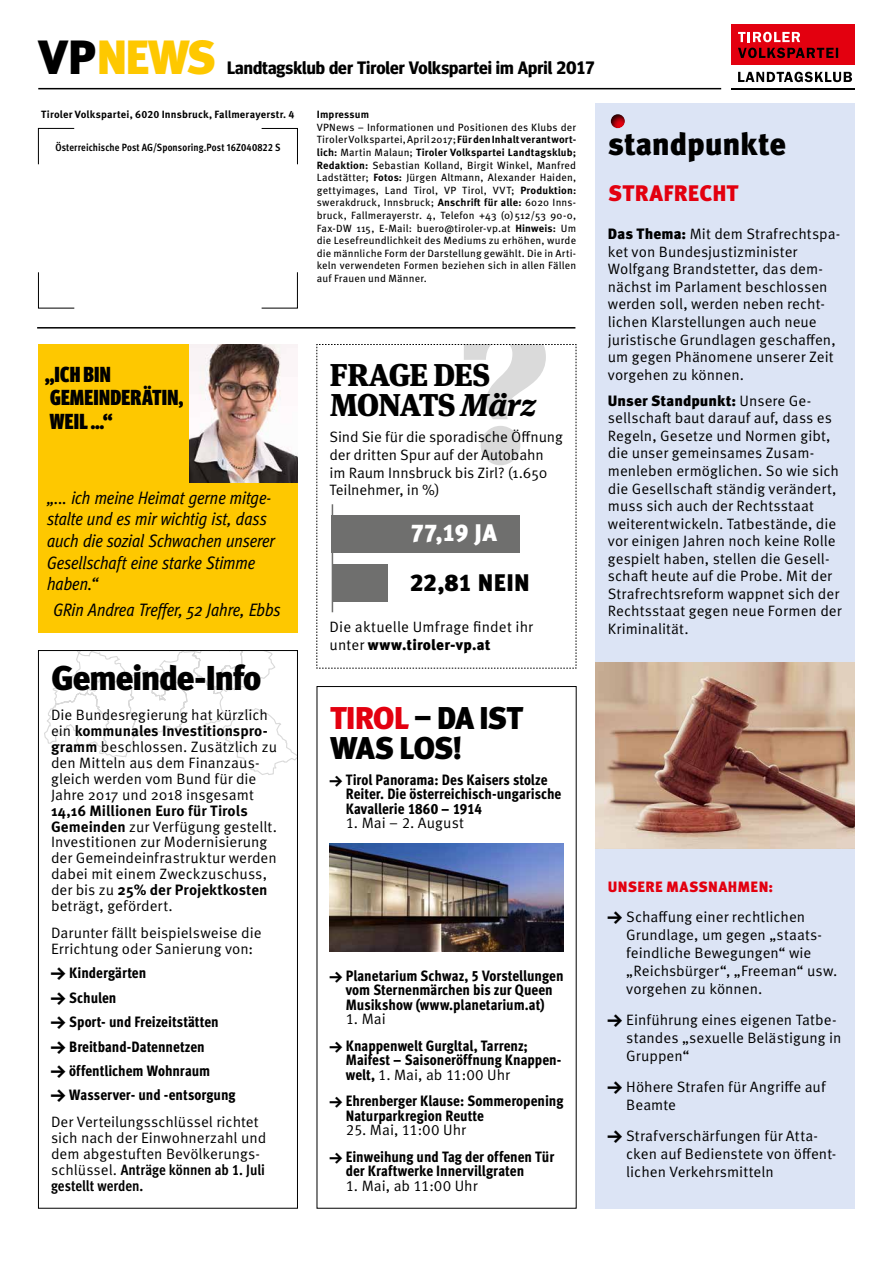
<style>
.page{position:relative;width:893px;height:1263px;background:#fff}
.page>*{position:absolute;margin:0;border:0;box-sizing:border-box;transform-origin:0 0}
.t1{font:900 193.5px "Meta Serif OT";color:#dadada}
.t2{font:900 48px "Meta OT";letter-spacing:-.04em;color:#fec800}
.t3{font:900 34.5px "Meta OT";letter-spacing:-.05em;color:#000}
.t4{font:900 31.5px/30px "Meta OT";letter-spacing:-.02em;color:#000}
.t5{font:900 31.5px/30px "Meta Serif OT";letter-spacing:-.04em;color:#000}
.t6{font:900 24px "Meta OT";letter-spacing:.01em;color:#000}
.t7{font:900 24px "Meta OT";color:#fff}
.t8{font:900 22.5px "Meta OT";letter-spacing:.015em;color:#e3000f}
.t9{font:900 21.75px/23.4px "Meta Headline OT Comp";letter-spacing:.01em;color:#000}
.t10{font:italic condensed 18px/21.6px "Meta OT";letter-spacing:-.015em;color:#000}
.t11{font:700 18px "Meta Headline OT";color:#000}
.t12{font:15px/17.5px "Meta OT Norm";color:#000}
.t13{font:800 condensed 15px/14.5px "Meta OT";color:#000}
.t14{font:700 15px "Meta OT";color:#000}
.t15{font:900 15px "Meta OT";letter-spacing:.005em;color:#000}
.t16{font:700 condensed 15px/15.9px "Meta OT";color:#000}
.t17{font:900 15px "Meta OT";letter-spacing:.02em;color:#e3000f}
.t18{font:10.5px/12.6px "Meta OT";letter-spacing:.015em;color:#000;text-align:justify}
.t19{font:700 10.5px "Meta OT";letter-spacing:.015em;color:#000}
.t20{font:700 condensed 10.5px "Meta OT";letter-spacing:.015em;color:#000}
.s1{color:#000}
.s2{font-family:"Meta OT Norm";font-weight:400}
.s3{font-family:"Meta OT";font-weight:700}
.s4{font-family:"Meta OT"}
.s5{font-family:"The Sans Black Expert";font-weight:400;font-stretch:normal}
.s6{font-family:"Meta OT Norm";font-weight:400;font-stretch:normal}
.s7{font-weight:700}
.s8{font-family:"Meta OT";font-weight:900}
.s9{font-weight:800;font-style:italic}
.s10{color:#e3000f}
.s11{font-family:"The Sans Black Expert";font-weight:400;font-stretch:normal;font-size:13.05px}
.s12{font-family:"Meta OT";font-weight:800;font-stretch:condensed}
.s13{font-family:"The Sans Black Expert"}
</style>
<div class="page">
<hr style="left:37px;top:327px;width:538px;height:2px;background:#000">
<div style="left:595px;top:103px;width:260px;height:1105px;background:#dce4f5"></div>
<div style="left:610px;top:112px;width:18px;height:16px;background:#000;opacity:.89"></div>
<svg style="left:261px;top:272px;width:37px;height:36px"></svg>
<svg style="left:38px;top:272px;width:37px;height:36px"></svg>
<svg style="left:38px;top:128px;width:37px;height:37px"></svg>
<svg style="left:261px;top:128px;width:37px;height:37px"></svg>
<hr style="left:38px;top:88px;width:683px;height:1px;background:#000">
<div style="left:731px;top:24px;width:124px;height:41px;background:#e3000f"></div>
<svg style="left:738px;top:32px;width:62px;height:10px"></svg>
<hr style="left:731px;top:88px;width:124px;height:1px;background:#000">
<svg style="left:738px;top:48px;width:100px;height:10px"></svg>
<svg style="left:738px;top:72px;width:114px;height:10px"></svg>
<div style="left:38px;top:344px;width:260px;height:288px;background:#fec800"></div>
<img style="left:190px;top:344px;width:108px;height:139px">
<svg style="left:44px;top:652px;width:252px;height:123px"></svg>
<div style="left:38px;top:650px;width:260px;height:558px;border:1px solid #000"></div>
<svg style="left:316px;top:344px;width:260px;height:324px"></svg>
<div style="left:332px;top:515px;width:188px;height:37px;background:#6f6f6e"></div>
<div style="left:332px;top:564px;width:55px;height:38px;background:#6f6f6e"></div>
<hr style="left:332px;top:504px;width:1px;height:108px;background:#6f6f6e">
<img style="left:330px;top:843px;width:233px;height:108px">
<img style="left:595px;top:662px;width:260px;height:186px">
<h2 class="t2" style="left:39px;top:29px;width:179px"><span class="s1">VP</span>NEWS</h2>
<p class="t11" style="left:227px;top:57px;width:370px">Landtagsklub der Tiroler Volkspartei im April 2017</p>
<p class="t19" style="left:41px;top:108px;width:255px">Tiroler Volkspartei, 6020 Innsbruck, Fallmerayerstr. 4</p>
<p class="t20" style="left:55px;top:141px;width:226px">Österreichische Post AG/Sponsoring.Post 16Z040822 S</p>
<h3 class="t9" style="left:45px;top:363px;width:140px">„ICH BIN<br>GEMEINDERÄTIN,<br>WEIL …“</h3>
<p class="t10" style="left:47px;top:487px;width:229px">„... ich meine Heimat gerne mitge&shy;stalte und es mir wichtig ist, dass auch die sozial Schwachen unserer<br>Gesellschaft eine starke Stimme haben.“</p>
<p class="t10" style="left:53px;top:599px;width:229px">GRin Andrea Treffer, 52 Jahre, Ebbs</p>
<h3 class="t3" style="left:51px;top:657px;width:212px">Gemeinde-Info</h3>
<p class="t12" style="left:51px;top:706px;width:219px">Die Bundesregierung hat kürzlich</p>
<p class="t14" style="left:51px;top:721px;width:218px"><span class="s2">ein</span> kommunales Investitionspro-</p>
<p class="t12" style="left:51px;top:739px;width:228px;line-height:15.9px"><span class="s3">gramm</span> beschlossen. Zusätzlich zu den Mitteln aus dem Finanzaus&shy;gleich werden vom Bund für die<br>Jahre 2017 und 2018 insgesamt</p>
<p class="t14" style="left:51px;top:801px;width:198px">14,16 Millionen Euro für Tirols</p>
<p class="t12" style="left:51px;top:818px;width:227px;line-height:15.9px"><span class="s3">Gemeinden</span> zur Verfügung gestellt.<br>Investitionen zur Modernisierung der Gemeindeinfrastruktur werden dabei mit einem Zweckzuschuss,</p>
<p class="t14" style="left:51px;top:880px;width:218px"><span class="s2">der bis zu</span> 25% der Projektkosten</p>
<p class="t12" style="left:51px;top:892px;width:212px;line-height:27px">beträgt, gefördert.<br>Darunter fällt beispielsweise die</p>
<p class="t12" style="left:51px;top:940px;width:204px">Errichtung oder Sanierung von<span class="s4">:</span></p>
<p class="t13" style="left:51px;top:961px;width:186px;line-height:24.5px"><span class="s5">Y</span> Kindergärten<br><span class="s5">Y</span> Schulen<br><span class="s5">Y</span> Sport- und Freizeitstätten<br><span class="s5">Y</span> Breitband-Datennetzen<br><span class="s5">Y</span> öffentlichem Wohnraum<br><span class="s5">Y</span> Wasserver- und -entsorgung</p>
<p class="t12" style="left:51px;top:1114px;width:217px;line-height:15.9px">Der Verteilungsschlüssel richtet sich nach der Einwohnerzahl und dem abgestuften Bevölkerungs-</p>
<p class="t16" style="left:51px;top:1162px;width:215px"><span class="s6">schlüssel.</span> Anträge können ab 1. Juli gestellt werden.</p>
<p class="t19" style="left:317px;top:108px;width:54px">Impressum</p>
<p class="t18" style="left:317px;top:121px;width:261px">VPNews – Informationen und Positionen des Klubs der Tiroler Volkspartei, April 2017; <span class="s7">Für den Inhalt verantwort&shy;lich:</span> Martin Malaun; <span class="s7">Tiroler Volkspartei Landtagsklub; Redaktion:</span> Sebastian Kolland, Birgit Winkel, Manfred Ladstätter; <span class="s7">Fotos:</span> Jürgen Altmann, Alexander Haiden, gettyimages, Land Tirol, VP Tirol, VVT; <span class="s7">Produktion: </span>swerakdruck, Innsbruck; <span class="s7">Anschrift für alle:</span> 6020 Inns&shy;bruck, Fallmerayerstr. 4, Telefon +43 (0)512/53 90-0, Fax-DW 115, E-Mail: buero@tiroler-vp.at <span class="s7">Hinweis:</span> Um die Lesefreundlichkeit des Mediums zu erhöhen, wurde die männliche Form der Darstellung gewählt. Die in Arti&shy;keln verwendeten Formen beziehen sich in allen Fällen auf Frauen und Männer.</p>
<h3 class="t4" style="left:608px;top:131px;width:180px">standpunkte</h3>
<h3 class="t8" style="left:608px;top:179px;width:132px">STRAFRECHT</h3>
<p class="t12" style="left:608px;top:225px;width:234px"><span class="s8">Das Thema:</span> Mit dem Strafrechtspa&shy;ket von Bundesjustizminister<br>Wolfgang Brandstetter, das dem&shy;nächst im Parlament beschlossen werden soll, werden neben recht&shy;lichen Klarstellungen auch neue juristische Grundlagen geschaffen, um gegen Phänomene unserer Zeit vorgehen zu können.</p>
<p class="t15" style="left:608px;top:391px;width:205px">Unser Standpunkt: <span class="s2">Unsere Ge-</span></p>
<p class="t12" style="left:608px;top:409px;width:235px">sellschaft baut darauf auf, dass es Regeln, Gesetze und Normen gibt, die unser gemeinsames Zusam&shy;menleben ermöglichen. So wie sich die Gesellschaft ständig verändert, muss sich auch der Rechtsstaat weiterentwickeln. Tatbestände, die vor einigen Jahren noch keine Rolle gespielt haben, stellen die Gesell&shy;schaft heute auf die Probe. Mit der Strafrechtsreform wappnet sich der Rechtsstaat gegen neue Formen der Kriminalität.</p>
<h1 class="t1" style="left:458px;top:271px;width:94px">?</h1>
<h3 class="t5" style="left:330px;top:360px;width:208px">FRAGE DES<br>MONATS <span class="s9">März</span></h3>
<p class="t12" style="left:330px;top:429px;width:235px">Sind Sie für die sporadische Öffnung der dritten Spur auf der Autobahn im Raum Innsbruck bis Zirl? (1.650<br>Teilnehmer, in %)</p>
<h3 class="t7" style="left:410px;top:518px;width:88px">77,19 JA</h3>
<h3 class="t6" style="left:410px;top:568px;width:122px">22,81 NEIN</h3>
<p class="t12" style="left:330px;top:618px;width:205px">Die aktuelle Umfrage findet ihr</p>
<p class="t15" style="left:330px;top:636px;width:163px"><span class="s2">unter</span> www.tiroler-vp.at</p>
<h3 class="t4" style="left:330px;top:704px;width:194px"><span class="s10">TIROL</span> – DA IST<br>WAS LOS!</h3>
<p class="t13" style="left:346px;top:772px;width:217px;text-indent:-16px"><span class="s11">Y</span> Tirol Panorama: Des Kaisers stolze<br>Reiter. Die österreichisch-ungarische<br>Kavallerie 1860 – 1914</p>
<p class="t12" style="left:346px;top:815px;width:120px">1. Mai – 2. August</p>
<p class="t13" style="left:330px;top:968px;width:235px;text-align:center"><span class="s11">Y</span> Planetarium Schwaz, 5 Vorstellungen vom Sternenmärchen bis zur Queen<br>Musikshow (www.planetarium.at)</p>
<p class="t12" style="left:346px;top:1011px;width:42px">1. Mai</p>
<p class="t13" style="left:346px;top:1038px;width:217px;text-indent:-16px"><span class="s11">Y</span> Knappenwelt Gurgltal, Tarrenz;<br>Maifest – Saisoneröffnung Knappen-</p>
<p class="t12" style="left:346px;top:1066px;width:166px"><span class="s12">welt,</span> 1. Mai, ab 11:00 Uhr</p>
<p class="t13" style="left:346px;top:1094px;width:219px;text-indent:-16px"><span class="s11">Y</span> Ehrenberger Klause: Sommeropening<br>Naturparkregion Reutte</p>
<p class="t12" style="left:346px;top:1121px;width:122px">25. Mai, 11:00 Uhr</p>
<p class="t13" style="left:346px;top:1149px;width:210px;text-indent:-16px"><span class="s11">Y</span> Einweihung und Tag der offenen Tür der Kraftwerke Innervillgraten</p>
<p class="t12" style="left:346px;top:1177px;width:133px">1. Mai, ab 11:00 Uhr</p>
<p class="t17" style="left:608px;top:877px;width:167px">UNSERE MASSNAHMEN:</p>
<p class="t12" style="left:626px;top:908px;width:213px;line-height:18px;text-indent:-18px"><span class="s13">Y</span> Schaffung einer rechtlichen<br>Grundlage, um gegen „staats&shy;feindliche Bewegungen“ wie „Reichsbürger“, „Freeman“ usw. vorgehen zu können.</p>
<p class="t12" style="left:626px;top:1011px;width:217px;line-height:18px;text-indent:-18px"><span class="s13">Y</span> Einführung eines eigenen Tatbe&shy;standes „sexuelle Belästigung in<br>Gruppen“</p>
<p class="t12" style="left:626px;top:1078px;width:201px;line-height:18px;text-indent:-18px"><span class="s13">Y</span> Höhere Strafen für Angriffe auf<br>Beamte</p>
<p class="t12" style="left:626px;top:1126px;width:212px;line-height:18px;text-indent:-18px"><span class="s13">Y</span> Strafverschärfungen für Atta&shy;cken auf Bedienstete von öffent&shy;lichen Verkehrsmitteln</p>
</div>
